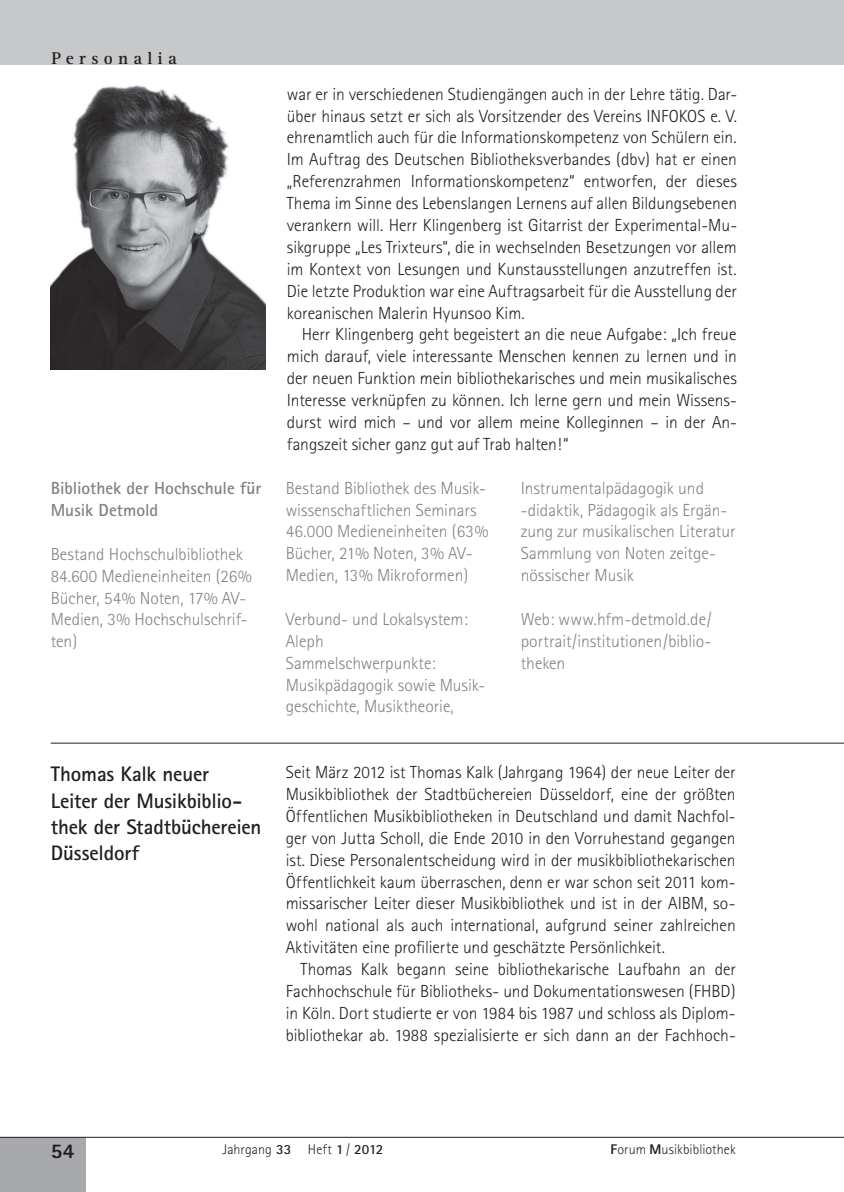
<style>
.page{position:relative;width:844px;height:1192px;background:#fff}
.page>*{position:absolute;margin:0;border:0;box-sizing:border-box;transform-origin:0 0}
.t1{font:700 21px/26.2px "Rotis Sans Serif";letter-spacing:-.01em;color:#231f20}
.t2{font:800 21px "Rotis Sans Serif";color:#231f20}
.t3{font:300 17.5px/21.9px "Rotis Sans Serif";color:#231f20;text-align:justify}
.t4{font:300 17.5px/21.9px "Rotis Sans Serif";color:#808285}
.t5{font:700 17.5px/21.9px "Rotis Sans Serif";color:#808285}
.t6{font:700 17.5px "Rotis Serif";letter-spacing:.3em;color:#231f20}
.t7{font:300 14px "Rotis Sans Serif";letter-spacing:.01em;color:#231f20}
.s1{font-weight:700}
.s2{font-weight:800}
</style>
<div class="page">
<div style="left:0;top:0;width:843px;height:64px;background:#c6c8ca"></div>
<div style="left:0;top:1137px;width:85px;height:54px;background:#a7a9ac"></div>
<hr style="left:0;top:1136px;width:843px;height:1px;background:#231f20">
<hr style="left:51px;top:742px;width:792px;height:1px;background:#231f20">
<img style="left:51px;top:85px;width:215px;height:284px">
<p class="t6" style="left:52px;top:52px;width:127px">Personalia</p>
<p class="t5" style="left:51px;top:479px;width:212px">Bibliothek der Hochschule für<br>Musik Detmold</p>
<p class="t4" style="left:51px;top:544px;width:203px">Bestand Hochschulbibliothek<br>84.600 Medieneinheiten (26%<br>Bücher, 54% Noten, 17% AV-<br>Medien, 3% Hochschulschrif&shy;ten)</p>
<p class="t1" style="left:51px;top:763px;width:212px">Thomas Kalk neuer<br>Leiter der Musikbiblio&shy;thek der Stadtbüchereien<br>Düsseldorf</p>
<p class="t3" style="left:287px;top:85px;width:452px">war er in verschiedenen Studiengängen auch in der Lehre tätig. Dar&shy;über hinaus setzt er sich als Vorsitzender des Vereins INFOKOS e. V. ehrenamtlich auch für die Informationskompetenz von Schülern ein.<br>Im Auftrag des Deutschen Bibliotheksverbandes (dbv) hat er einen „Referenzrahmen Informationskompetenz“ entworfen, der dieses Thema im Sinne des Lebenslangen Lernens auf allen Bildungsebenen verankern will. Herr Klingenberg ist Gitarrist der Experimental-Mu&shy;sikgruppe „Les Trixteurs“, die in wechselnden Besetzungen vor allem im Kontext von Lesungen und Kunstausstellungen anzutreffen ist.<br>Die letzte Produktion war eine Auftragsarbeit für die Ausstellung der koreanischen Malerin Hyunsoo Kim.</p>
<p class="t3" style="left:287px;top:325px;width:451px;text-indent:15px">Herr Klingenberg geht begeistert an die neue Aufgabe: „Ich freue mich darauf, viele interessante Menschen kennen zu lernen und in der neuen Funktion mein bibliothekarisches und mein musikalisches Interesse verknüpfen zu können. Ich lerne gern und mein Wissens&shy;durst wird mich – und vor allem meine Kolleginnen – in der An&shy;fangszeit sicher ganz gut auf Trab halten!“</p>
<p class="t4" style="left:286px;top:478px;width:204px">Bestand Bibliothek des Musik&shy;wissenschaftlichen Seminars<br>46.000 Medieneinheiten (63%<br>Bücher, 21% Noten, 3% AV-<br>Medien, 13% Mikroformen)</p>
<p class="t4" style="left:286px;top:610px;width:201px">Verbund- und Lokalsystem:<br>Aleph<br>Sammelschwerpunkte:<br>Musikpädagogik sowie Musik&shy;geschichte, Musiktheorie,</p>
<p class="t4" style="left:520px;top:478px;width:216px">Instrumentalpädagogik und -didaktik, Pädagogik als Ergän&shy;zung zur musikalischen Literatur<br>Sammlung von Noten zeitge&shy;nössischer Musik</p>
<p class="t4" style="left:520px;top:610px;width:192px;text-align:justify">Web: www.hfm-detmold.de/ portrait/institutionen/biblio&shy;theken</p>
<p class="t3" style="left:286px;top:763px;width:451px">Seit März 2012 ist Thomas Kalk (Jahrgang 1964) der neue Leiter der Musikbibliothek der Stadtbüchereien Düsseldorf, eine der größten Öffentlichen Musikbibliotheken in Deutschland und damit Nachfol&shy;ger von Jutta Scholl, die Ende 2010 in den Vorruhestand gegangen ist. Diese Personalentscheidung wird in der musikbibliothekarischen Öffentlichkeit kaum überraschen, denn er war schon seit 2011 kom&shy;missarischer Leiter dieser Musikbibliothek und ist in der AIBM, so&shy;wohl national als auch international, aufgrund seiner zahlreichen Aktivitäten eine profilierte und geschätzte Persönlichkeit.</p>
<p class="t3" style="left:286px;top:960px;width:451px;text-indent:15px">Thomas Kalk begann seine bibliothekarische Laufbahn an der Fachhochschule für Bibliotheks- und Dokumentationswesen (FHBD) in Köln. Dort studierte er von 1984 bis 1987 und schloss als Diplom&shy;bibliothekar ab. 1988 spezialisierte er sich dann an der Fachhoch-</p>
<p class="t2" style="left:51px;top:1143px;width:25px">54</p>
<p class="t7" style="left:222px;top:1143px;width:162px">Jahrgang <span class="s1">33</span> Heft <span class="s1">1</span> / <span class="s1">2012</span></p>
<p class="t7" style="left:610px;top:1143px;width:127px"><span class="s2">F</span>orum <span class="s2">M</span>usikbibliothek</p>
</div>
